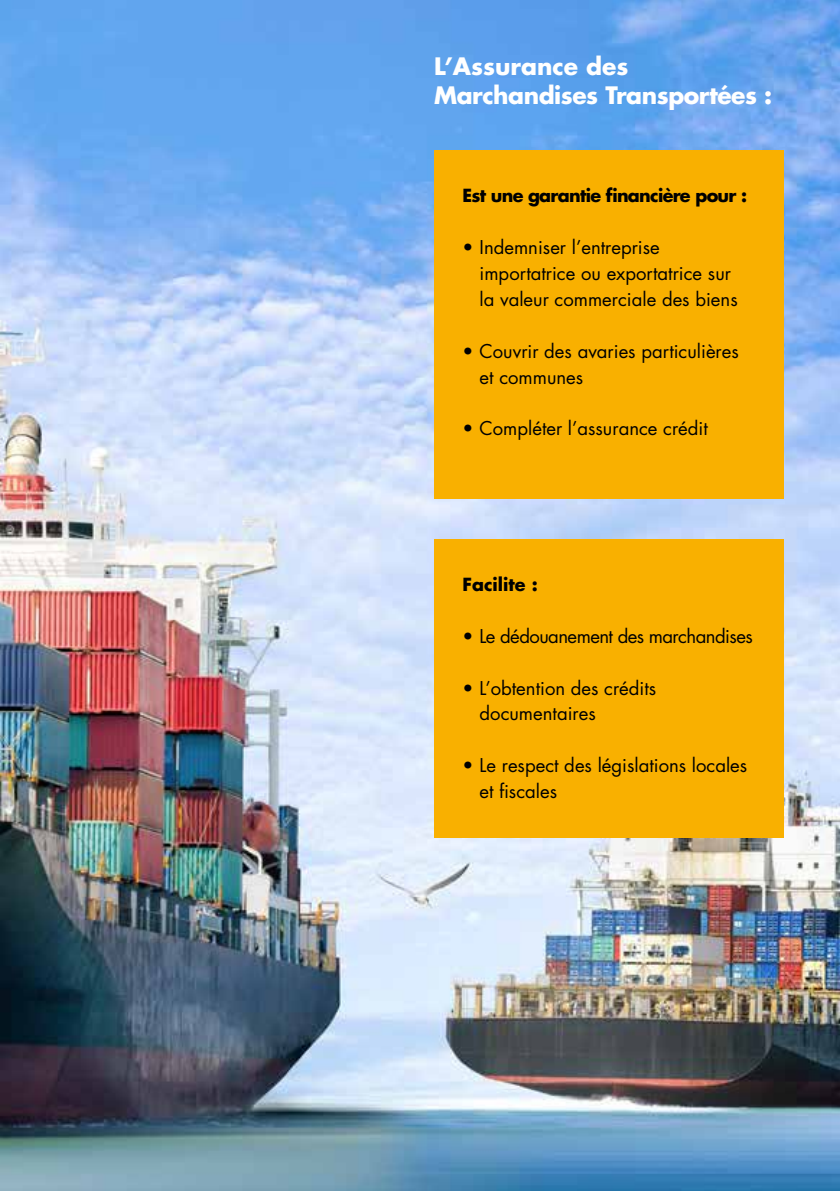
<style>
.page{position:relative;width:840px;height:1191px;background:#fff}
.page>*{position:absolute;margin:0;border:0;box-sizing:border-box;transform-origin:0 0}
.t1{font:700 23.4px/28.6px "Futura";letter-spacing:-.02em;color:#fff}
.t2{font:18.4px/25.8px "Futura Std";color:#000}
.t3{font:18.4px "Futura Std";letter-spacing:-.03em;color:#000}
.t4{font:700 17.6px "Futura";letter-spacing:-.04em;color:#000}
.t5{font:700 17.6px "Futura";color:#000}
</style>
<div class="page">
<img style="left:0;top:0;width:839px;height:1191px">
<div style="left:434px;top:150px;width:349px;height:349px;background:#f9b000"></div>
<div style="left:434px;top:539px;width:349px;height:299px;background:#f9b000"></div>
<p class="t1" style="left:434px;top:52px;width:339px">L’Assurance des<br>Marchandises Transportées :</p>
<p class="t4" style="left:462px;top:183px;width:286px">Est une garantie financière pour :</p>
<p class="t2" style="left:479px;top:235px;width:259px;text-indent:-17px">• Indemniser l’entreprise importatrice ou exportatrice sur la valeur commerciale des biens</p>
<p class="t2" style="left:479px;top:338px;width:260px;text-indent:-17px">• Couvrir des avaries particulières et communes</p>
<p class="t2" style="left:462px;top:416px;width:247px">• Compléter l’assurance crédit</p>
<p class="t5" style="left:462px;top:572px;width:77px">Facilite :</p>
<p class="t3" style="left:462px;top:624px;width:291px">• Le dédouanement des marchandises</p>
<p class="t2" style="left:479px;top:675px;width:178px;text-indent:-17px">• L’obtention des crédits documentaires</p>
<p class="t2" style="left:479px;top:753px;width:269px;text-indent:-17px">• Le respect des législations locales et fiscales</p>
</div>
